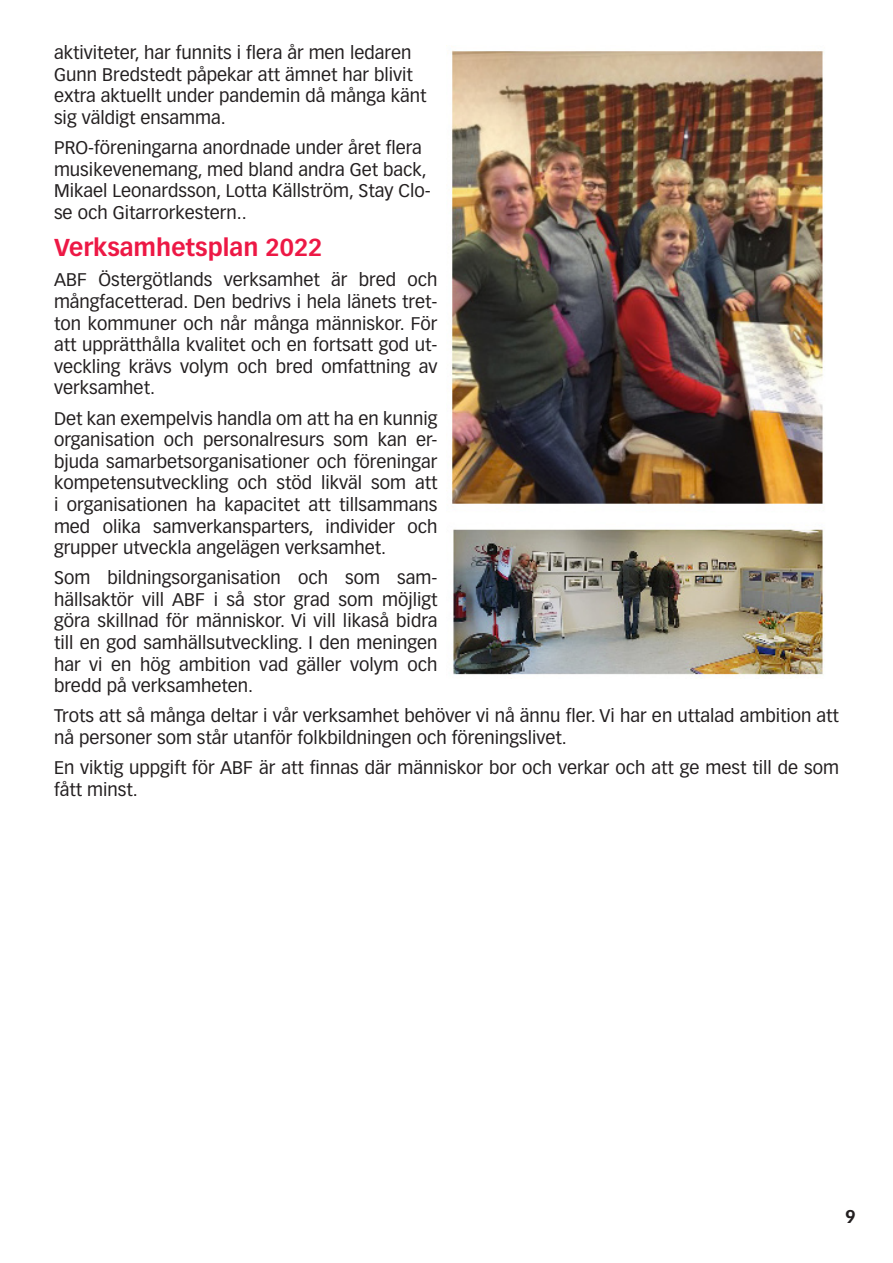
<style>
.page{position:relative;width:893px;height:1263px;background:#fff}
.page>*{position:absolute;margin:0;border:0;box-sizing:border-box;transform-origin:0 0}
.t1{font:700 24px "Vectora LT Std";color:#ed1845}
.t2{font:18px/21.6px "Vectora LT Std";color:#231f20}
.t3{font:700 18px "Vectora LT Std";color:#231f20}
</style>
<div class="page">
<img style="left:446px;top:45px;width:378px;height:634px">
<p class="t2" style="left:54px;top:42px;width:374px">aktiviteter, har funnits i flera år men ledaren Gunn Bredstedt påpekar att ämnet har blivit extra aktuellt under pandemin då många känt sig väldigt ensamma.</p>
<p class="t2" style="left:54px;top:137px;width:378px">PRO-föreningarna anordnade under året flera musikevenemang, med bland andra Get back, Mikael Leonardsson, Lotta Källström, Stay Clo&shy;se och Gitarrorkestern..</p>
<p class="t1" style="left:54px;top:233px;width:270px">Verksamhetsplan 2022</p>
<p class="t2" style="left:54px;top:269px;width:385px;text-align:justify">ABF Östergötlands verksamhet är bred och mångfacetterad. Den bedrivs i hela länets tret&shy;ton kommuner och når många människor. För att upprätthålla kvalitet och en fortsatt god ut&shy;veckling krävs volym och bred omfattning av verksamhet.</p>
<p class="t2" style="left:54px;top:407px;width:385px;text-align:justify">Det kan exempelvis handla om att ha en kunnig organisation och personalresurs som kan er&shy;bjuda samarbetsorganisationer och föreningar kompetensutveckling och stöd likväl som att i organisationen ha kapacitet att tillsammans med olika samverkansparters, individer och grupper utveckla angelägen verksamhet.</p>
<p class="t2" style="left:54px;top:567px;width:385px;text-align:justify">Som bildningsorganisation och som sam&shy;hällsaktör vill ABF i så stor grad som möjligt göra skillnad för människor. Vi vill likaså bidra till en god samhällsutveckling. I den meningen har vi en hög ambition vad gäller volym och bredd på verksamheten.</p>
<p class="t2" style="left:54px;top:705px;width:786px">Trots att så många deltar i vår verksamhet behöver vi nå ännu fler. Vi har en uttalad ambition att nå personer som står utanför folkbildningen och föreningslivet.</p>
<p class="t2" style="left:54px;top:757px;width:786px">En viktig uppgift för ABF är att finnas där människor bor och verkar och att ge mest till de som fått minst.</p>
<p class="t3" style="left:845px;top:1206px;width:12px">9</p>
</div>
